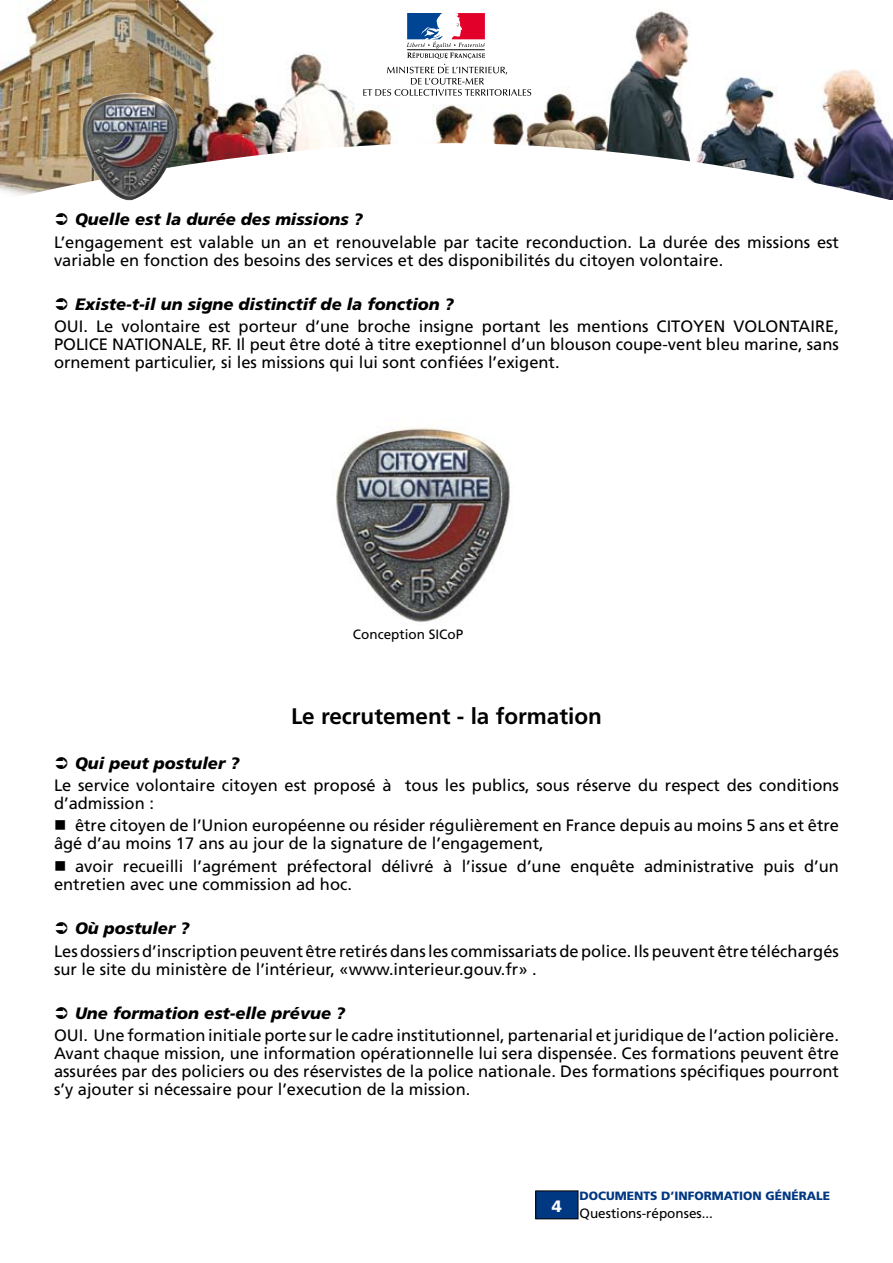
<style>
.page{position:relative;width:893px;height:1263px;background:#fff}
.page>*{position:absolute;margin:0;border:0;box-sizing:border-box;transform-origin:0 0}
.t1{font:700 22.5px "Frutiger";color:#000}
.t2{font:16.5px/18px "Frutiger";color:#000}
.t3{font:italic 900 16.5px "Frutiger";color:#000}
.t4{font:900 16.5px "Frutiger";color:#fff}
.t5{font:13.5px "Frutiger";color:#000}
.t6{font:900 12px "Frutiger";color:#003882}
</style>
<div class="page">
<img style="left:0;top:0;width:893px;height:200px">
<div style="left:406px;top:12px;width:80px;height:28px;background:#fff"></div>
<svg style="left:363px;top:13px;width:168px;height:83px"></svg>
<img style="left:81px;top:91px;width:99px;height:109px">
<img style="left:336px;top:427px;width:174px;height:195px">
<div style="left:536px;top:1191px;width:42px;height:28px;background:#003882"></div>
<div style="left:536px;top:1191px;width:42px;height:28px;border:1px solid #000"></div>
<p class="t3" style="left:75px;top:210px;width:289px">Quelle est la durée des missions ?</p>
<p class="t2" style="left:54px;top:233px;width:786px">L’engagement est valable un an et renouvelable par tacite reconduction. La durée des missions est variable en fonction des besoins des services et des disponibilités du citoyen volontaire.</p>
<p class="t3" style="left:75px;top:294px;width:381px">Existe-t-il un signe distinctif de la fonction ?</p>
<p class="t2" style="left:54px;top:318px;width:786px;text-align:justify">OUI. Le volontaire est porteur d’une broche insigne portant les mentions CITOYEN VOLONTAIRE, POLICE NATIONALE, RF. Il peut être doté à titre exeptionnel d’un blouson coupe-vent bleu marine, sans ornement particulier, si les missions qui lui sont confiées l’exigent.</p>
<p class="t5" style="left:353px;top:626px;width:112px">Conception SICoP</p>
<h1 class="t1" style="left:291px;top:703px;width:312px">Le recrutement - la formation</h1>
<p class="t3" style="left:75px;top:753px;width:166px">Qui peut postuler ?</p>
<p class="t2" style="left:54px;top:776px;width:786px">Le service volontaire citoyen est proposé à tous les publics, sous réserve du respect des conditions d’admission :</p>
<p class="t2" style="left:54px;top:817px;width:786px">■ être citoyen de l’Union européenne ou résider régulièrement en France depuis au moins 5 ans et être âgé d’au moins 17 ans au jour de la signature de l’engagement,</p>
<p class="t2" style="left:54px;top:857px;width:786px">■ avoir recueilli l’agrément préfectoral délivré à l’issue d’une enquête administrative puis d’un entretien avec une commission ad hoc.</p>
<p class="t3" style="left:75px;top:918px;width:116px">Où postuler ?</p>
<p class="t2" style="left:54px;top:942px;width:786px">Les dossiers d’inscription peuvent être retirés dans les commissariats de police. Ils peuvent être téléchargés sur le site du ministère de l’intérieur, «www.interieur.gouv.fr» .</p>
<p class="t3" style="left:75px;top:1003px;width:272px">Une formation est-elle prévue ?</p>
<p class="t2" style="left:54px;top:1026px;width:786px;text-align:justify">OUI. Une formation initiale porte sur le cadre institutionnel, partenarial et juridique de l’action policière.<br>Avant chaque mission, une information opérationnelle lui sera dispensée. Ces formations peuvent être assurées par des policiers ou des réservistes de la police nationale. Des formations spécifiques pourront s’y ajouter si nécessaire pour l’execution de la mission.</p>
<p class="t4" style="left:552px;top:1196px;width:12px">4</p>
<p class="t6" style="left:579px;top:1189px;width:252px">DOCUMENTS D’INFORMATION GÉNÉRALE</p>
<p class="t5" style="left:579px;top:1205px;width:135px">Questions-réponses...</p>
</div>
